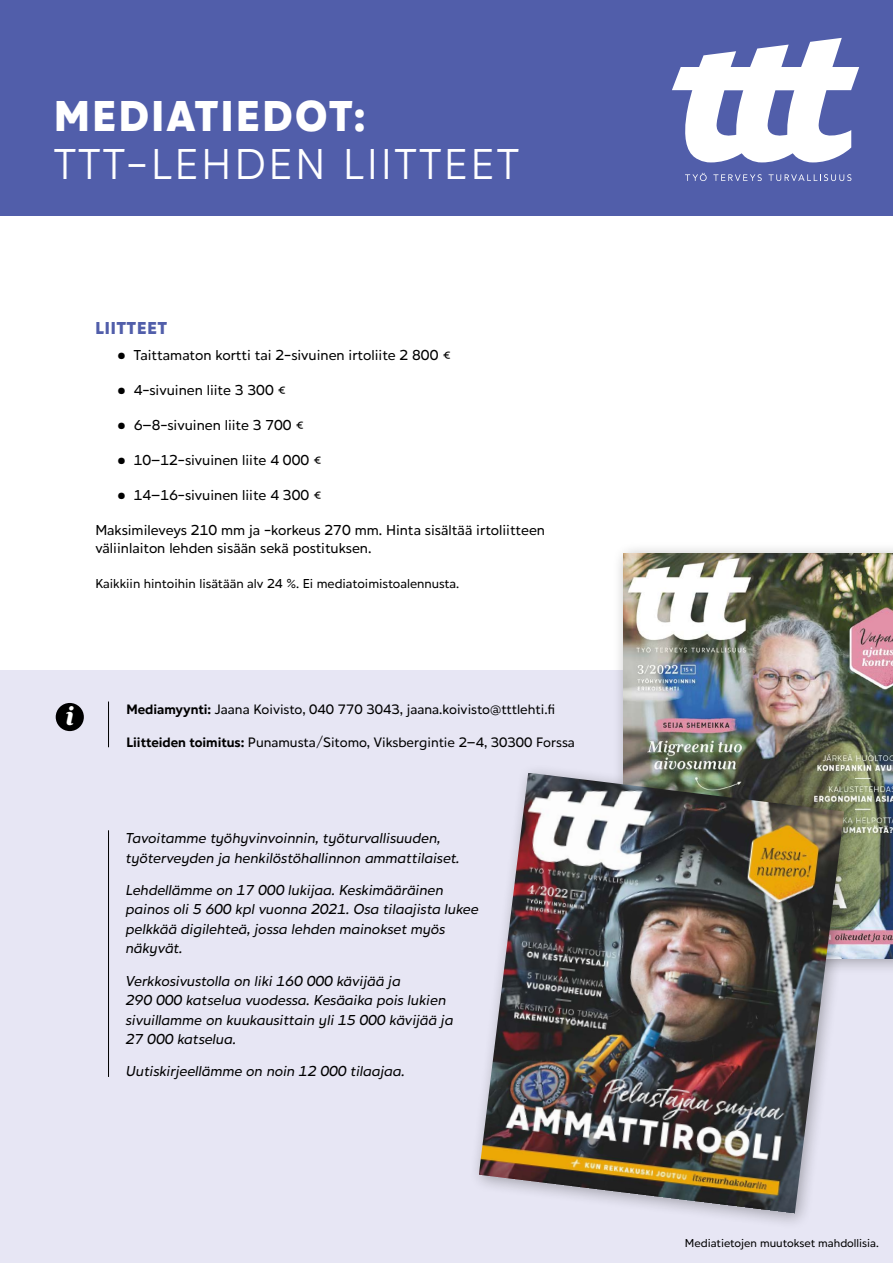
<style>
.page{position:relative;width:893px;height:1263px;background:#fff}
.page>*{position:absolute;margin:0;border:0;box-sizing:border-box;transform-origin:0 0}
.t1{font:45px "Hartwell";letter-spacing:.06em;color:#fff}
.t2{font:900 45px "Hartwell";letter-spacing:.055em;color:#fff}
.t3{font:italic 800 29.7px "Mrs Eaves XL Serif OT";color:#fff}
.t4{font:900 18px "Hartwell";letter-spacing:.05em;color:#515eaa}
.t5{font:italic 500 15px/19.5px "Hartwell";color:#000}
.t6{font:500 15px/18px "Hartwell";color:#000}
.t7{font:500 14.25px "Hartwell";color:#000}
.t8{font:500 13.5px "Hartwell";color:#000}
.t9{font:500 12px "Hartwell";color:#000}
.s1{font-size:30px}
.s2{font-weight:700}
</style>
<div class="page">
<div style="left:0;top:671px;width:893px;height:592px;background:#e7e6f4"></div>
<div style="left:0;top:0;width:893px;height:216px;background:#515eaa"></div>
<div style="left:612px;top:542px;width:281px;height:434px;background:#000;opacity:.3"></div>
<img style="left:623px;top:553px;width:270px;height:405px">
<svg style="left:672px;top:38px;width:187px;height:124px"></svg>
<svg style="left:685px;top:173px;width:22px;height:8px"></svg>
<svg style="left:713px;top:174px;width:49px;height:7px"></svg>
<svg style="left:768px;top:174px;width:83px;height:7px"></svg>
<hr style="left:108px;top:701px;width:1px;height:46px;background:#000">
<hr style="left:108px;top:830px;width:1px;height:247px;background:#000">
<div style="left:468px;top:763px;width:392px;height:467px;background:#000;opacity:.3"></div>
<img style="left:479px;top:773px;width:365px;height:440px">
<div style="left:56px;top:703px;width:28px;height:28px;background:#000;border-radius:50%"></div>
<h1 class="t2" style="left:54px;top:90px;width:313px">MEDIATIEDOT:</h1>
<h1 class="t1" style="left:54px;top:138px;width:467px">TTT-LEHDEN LIITTEET</h1>
<p class="t4" style="left:95px;top:317px;width:73px">LIITTEET</p>
<p class="t6" style="left:117px;top:348px;width:336px"><span class="s1">•</span> Taittamaton kortti tai 2-sivuinen irtoliite 2 800 €</p>
<p class="t6" style="left:117px;top:383px;width:171px"><span class="s1">•</span> 4-sivuinen liite 3 300 €</p>
<p class="t6" style="left:117px;top:418px;width:189px"><span class="s1">•</span> 6–8-sivuinen liite 3 700 €</p>
<p class="t6" style="left:117px;top:453px;width:207px"><span class="s1">•</span> 10–12-sivuinen liite 4 000 €</p>
<p class="t6" style="left:117px;top:488px;width:207px"><span class="s1">•</span> 14–16-sivuinen liite 4 300 €</p>
<p class="t6" style="left:95px;top:523px;width:451px">Maksimileveys 210 mm ja -korkeus 270 mm. Hinta sisältää irtoliitteen väliinlaiton lehden sisään sekä postituksen.</p>
<p class="t8" style="left:95px;top:576px;width:365px">Kaikkiin hintoihin lisätään alv 24 %. Ei mediatoimistoalennusta.</p>
<h2 class="t3" style="left:65px;top:702px;width:10px">i</h2>
<p class="t7" style="left:126px;top:701px;width:430px"><span class="s2">Mediamyynti:</span> Jaana Koivisto, 040 770 3043, jaana.koivisto@tttlehti.fi</p>
<p class="t7" style="left:126px;top:734px;width:450px"><span class="s2">Liitteiden toimitus:</span> Punamusta/Sitomo, Viksbergintie 2–4, 30300 Forssa</p>
<p class="t5" style="left:126px;top:830px;width:335px">Tavoitamme työhyvinvoinnin, työturvallisuuden, työterveyden ja henkilöstöhallinnon ammattilaiset.</p>
<p class="t5" style="left:126px;top:881px;width:354px">Lehdellämme on 17 000 lukijaa. Keskimääräinen painos oli 5 600 kpl vuonna 2021. Osa tilaajista lukee pelkkää digilehteä, jossa lehden mainokset myös näkyvät.</p>
<p class="t5" style="left:126px;top:972px;width:329px">Verkkosivustolla on liki 160 000 kävijää ja<br>290 000 katselua vuodessa. Kesäaika pois lukien sivuillamme on kuukausittain yli 15 000 kävijää ja 27 000 katselua.</p>
<p class="t5" style="left:126px;top:1063px;width:280px">Uutiskirjeellämme on noin 12 000 tilaajaa.</p>
<p class="t9" style="left:685px;top:1236px;width:195px">Mediatietojen muutokset mahdollisia.</p>
</div>
